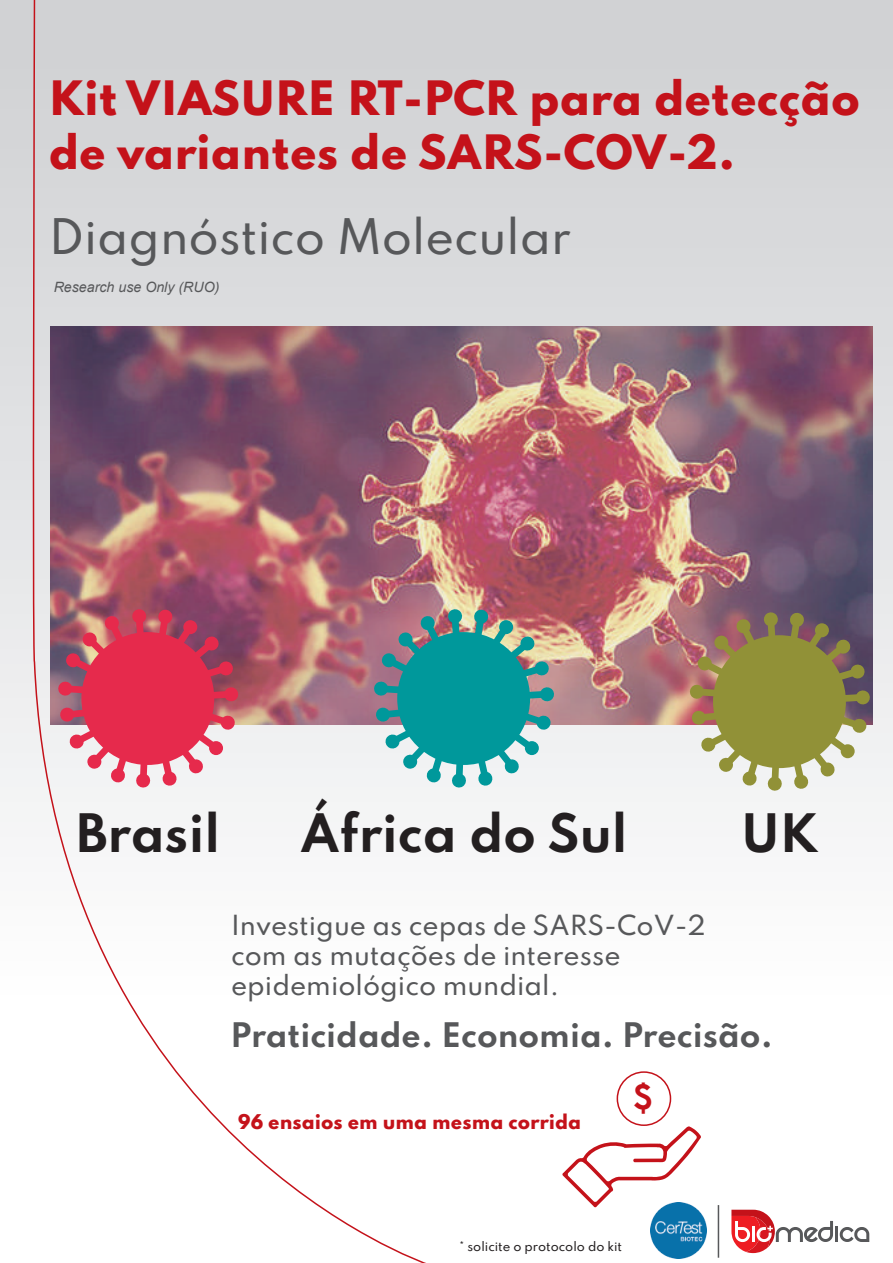
<style>
.page{position:relative;width:893px;height:1263px;background:#fff}
.page>*{position:absolute;margin:0;border:0;box-sizing:border-box;transform-origin:0 0}
.t1{font:700 46.95px "Spartan";color:#231f20}
.t2{font:500 43.5px "Spartan";color:#57585a}
.t3{font:800 42px/54px "Spartan";color:#c4121a}
.t4{font:700 33.9px "Century Gothic";color:#c4121a}
.t5{font:700 30px "Spartan";color:#57585a}
.t6{font:500 24.6px/29.8px "Spartan";color:#57585a}
.t7{font:800 18px "Spartan";color:#c4121a}
.t8{font:italic 14.25px "Arial";color:#57585a}
.t9{font:500 11.55px "Spartan";color:#231f20}
</style>
<div class="page">
<div style="left:0;top:0;width:893px;height:1262px;background:linear-gradient(to bottom,#ced0d2,#fff)"></div>
<svg style="left:32px;top:0;width:396px;height:1263px"></svg>
<svg style="left:731px;top:1210px;width:102px;height:43px"></svg>
<hr style="left:835px;top:1227px;width:3px;height:15px;background:#57585a">
<svg style="left:840px;top:1227px;width:29px;height:15px"></svg>
<hr style="left:718px;top:1205px;width:1px;height:53px;background:#57585a">
<img style="left:650px;top:1203px;width:56px;height:56px">
<svg style="left:562px;top:1126px;width:139px;height:81px"></svg>
<div style="left:617px;top:1071px;width:54px;height:55px;border:2px solid #c4121a;border-radius:50%"></div>
<img style="left:50px;top:327px;width:823px;height:398px">
<svg style="left:131px;top:608px;width:16px;height:26px"></svg>
<svg style="left:157px;top:609px;width:77px;height:69px;background:#9b3d5d"></svg>
<svg style="left:213px;top:686px;width:26px;height:16px"></svg>
<svg style="left:162px;top:712px;width:74px;height:74px"></svg>
<svg style="left:135px;top:764px;width:16px;height:24px"></svg>
<svg style="left:69px;top:728px;width:59px;height:55px"></svg>
<svg style="left:59px;top:707px;width:26px;height:15px"></svg>
<svg style="left:57px;top:681px;width:26px;height:15px"></svg>
<svg style="left:66px;top:615px;width:59px;height:59px;background:#bd666d"></svg>
<div style="left:81px;top:632px;width:133px;height:133px;background:#e62a4c;border-radius:50%"></div>
<svg style="left:447px;top:608px;width:16px;height:26px"></svg>
<img style="left:473px;top:609px;width:77px;height:69px">
<svg style="left:529px;top:686px;width:26px;height:16px"></svg>
<svg style="left:477px;top:712px;width:74px;height:74px"></svg>
<svg style="left:451px;top:764px;width:16px;height:24px"></svg>
<svg style="left:385px;top:728px;width:59px;height:55px"></svg>
<svg style="left:375px;top:707px;width:26px;height:15px"></svg>
<svg style="left:373px;top:681px;width:26px;height:15px"></svg>
<svg style="left:381px;top:615px;width:59px;height:59px;background:#867d89"></svg>
<div style="left:397px;top:632px;width:133px;height:133px;background:#00989b;border-radius:50%"></div>
<svg style="left:763px;top:611px;width:16px;height:26px"></svg>
<svg style="left:789px;top:612px;width:76px;height:69px;background:#6b5c59"></svg>
<svg style="left:845px;top:690px;width:26px;height:15px"></svg>
<svg style="left:793px;top:715px;width:74px;height:74px"></svg>
<svg style="left:767px;top:767px;width:16px;height:25px"></svg>
<svg style="left:700px;top:732px;width:60px;height:54px"></svg>
<svg style="left:691px;top:710px;width:26px;height:15px"></svg>
<svg style="left:689px;top:684px;width:26px;height:16px"></svg>
<svg style="left:697px;top:618px;width:59px;height:59px;background:#9d7465"></svg>
<div style="left:713px;top:635px;width:133px;height:133px;background:#919137;border-radius:50%"></div>
<h3 class="t3" style="left:49px;top:70px;width:813px">Kit VIASURE RT-PCR para detecção de variantes de SARS-COV-2.</h3>
<h2 class="t2" style="left:49px;top:204px;width:524px">Diagnóstico Molecular</h2>
<p class="t8" style="left:54px;top:277px;width:167px">Research use Only (RUO)</p>
<h1 class="t1" style="left:76px;top:798px;width:145px">Brasil</h1>
<h1 class="t1" style="left:300px;top:798px;width:329px">África do Sul</h1>
<h1 class="t1" style="left:741px;top:798px;width:79px">UK</h1>
<p class="t6" style="left:231px;top:910px;width:476px">Investigue as cepas de SARS-CoV-2 com as mutações de interesse epidemiológico mundial.</p>
<p class="t5" style="left:231px;top:1012px;width:544px">Praticidade. Economia. Precisão.</p>
<p class="t7" style="left:238px;top:1109px;width:345px">96 ensaios em uma mesma corrida</p>
<h3 class="t4" style="left:633px;top:1071px;width:20px">$</h3>
<p class="t9" style="left:459px;top:1237px;width:165px">* solicite o protocolo do kit</p>
</div>
